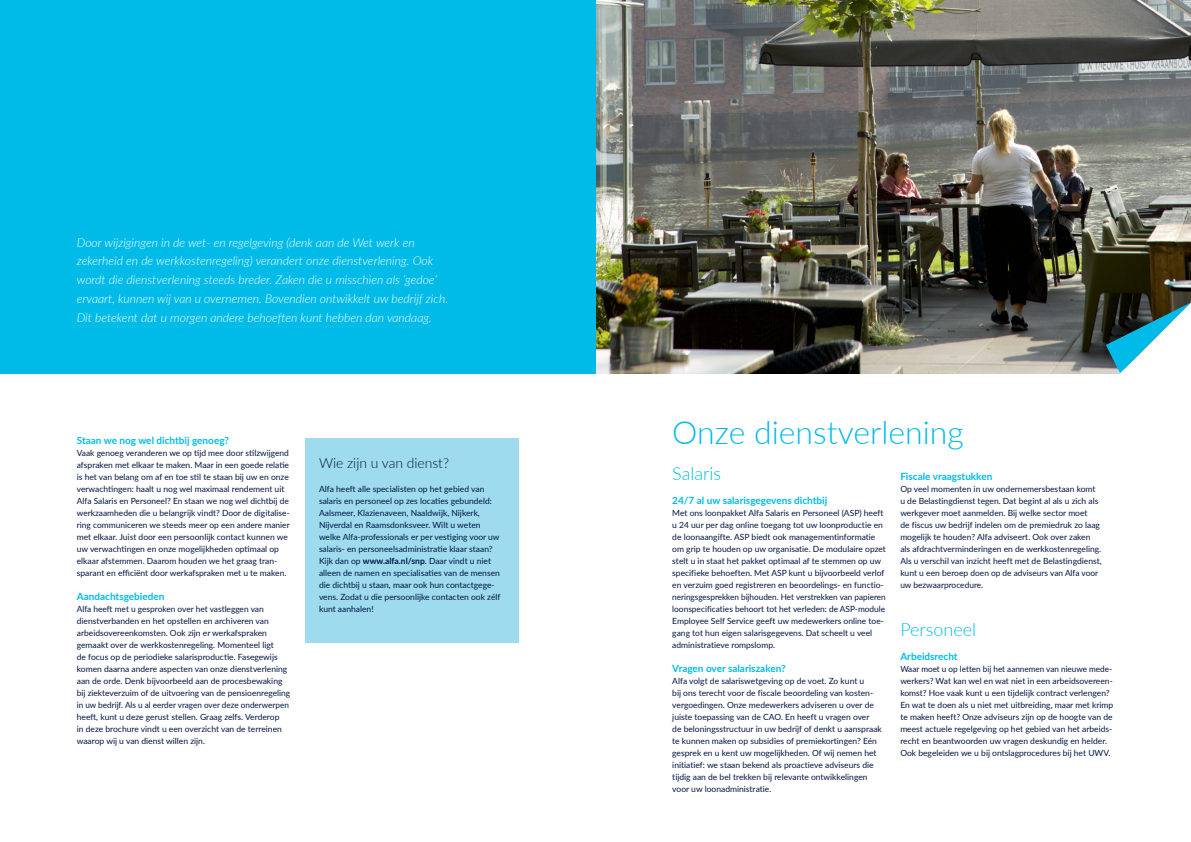
<style>
.page{position:relative;width:1191px;height:842px;background:#fff}
.page>*{position:absolute;margin:0;border:0;box-sizing:border-box;transform-origin:0 0}
.t1{font:300 32px "Lato";color:#00bbe8}
.t2{font:300 18px "Lato";color:#00bbe8}
.t3{font:300 14px "Lato";color:#001643}
.t4{font:italic 300 12.2px/18.9px "Lato";color:#fff}
.t5{font:700 10px "Lato";color:#00bbe8}
.t6{font:8.5px/12px "Lato";color:#001643}
.t7{font:8.5px/12px "Lato";color:#001643;scale:.96 1}
.s1{font-weight:700}
</style>
<div class="page">
<img style="left:595px;top:0;width:596px;height:373px">
<div style="left:0;top:0;width:595px;height:373px;background:#00bbe8"></div>
<svg style="left:1096px;top:302px;width:95px;height:72px"></svg>
<div style="left:305px;top:438px;width:214px;height:204px;background:#9edbee"></div>
<p class="t4" style="left:77px;top:232px;width:373px">Door wijzigingen in de wet- en regelgeving (denk aan de Wet werk en zekerheid en de werkkostenregeling) verandert onze dienstverlening. Ook wordt die dienstverlening steeds breder. Zaken die u misschien als ‘gedoe’ ervaart, kunnen wij van u overnemen. Bovendien ontwikkelt uw bedrijf zich.<br>Dit betekent dat u morgen andere behoeften kunt hebben dan vandaag.</p>
<p class="t5" style="left:77px;top:433px;width:154px">Staan we nog wel dichtbij genoeg?</p>
<p class="t6" style="left:77px;top:447px;width:214px">Vaak genoeg veranderen we op tijd mee door stilzwijgend afspraken met elkaar te maken. Maar in een goede relatie is het van belang om af en toe stil te staan bij uw en onze verwachtingen: haalt u nog wel maximaal rendement uit Alfa Salaris en Personeel? En staan we nog wel dichtbij de werkzaamheden die u belangrijk vindt? Door de digitalise&shy;ring communiceren we steeds meer op een andere manier met elkaar. Juist door een persoonlijk contact kunnen we uw verwachtingen en onze mogelijkheden optimaal op elkaar afstemmen. Daarom houden we het graag tran&shy;sparant en efficiënt door werkafspraken met u te maken.</p>
<p class="t5" style="left:77px;top:589px;width:89px">Aandachtsgebieden</p>
<p class="t6" style="left:77px;top:603px;width:215px">Alfa heeft met u gesproken over het vastleggen van dienstverbanden en het opstellen en archiveren van arbeidsovereenkomsten. Ook zijn er werkafspraken gemaakt over de werkkostenregeling. Momenteel ligt<br>de focus op de periodieke salarisproductie. Fasegewijs komen daarna andere aspecten van onze dienstverlening aan de orde. Denk bijvoorbeeld aan de procesbewaking bij ziekteverzuim of de uitvoering van de pensioenregeling in uw bedrijf. Als u al eerder vragen over deze onderwerpen heeft, kunt u deze gerust stellen. Graag zelfs. Verderop<br>in deze brochure vindt u een overzicht van de terreinen waarop wij u van dienst willen zijn.</p>
<h3 class="t3" style="left:319px;top:453px;width:131px">Wie zijn u van dienst?</h3>
<p class="t6" style="left:319px;top:483px;width:183px">Alfa heeft alle specialisten op het gebied van salaris en personeel op zes locaties gebundeld:<br>Aalsmeer, Klazienaveen, Naaldwijk, Nijkerk, Nijverdal en Raamsdonksveer. Wilt u weten welke Alfa-professionals er per vestiging voor uw salaris- en personeelsadministratie klaar staan?<br>Kijk dan op <span class="s1">www.alfa.nl/snp</span>. Daar vindt u niet alleen de namen en specialisaties van de mensen die dichtbij u staan, maar ook hun contactgege&shy;vens. Zodat u die persoonlijke contacten ook zélf kunt aanhalen!</p>
<h1 class="t1" style="left:672px;top:410px;width:293px">Onze dienstverlening</h1>
<h2 class="t2" style="left:672px;top:461px;width:50px">Salaris</h2>
<p class="t5" style="left:672px;top:493px;width:156px">24/7 al uw salarisgegevens dichtbij</p>
<p class="t6" style="left:672px;top:507px;width:215px">Met ons loonpakket Alfa Salaris en Personeel (ASP) heeft u 24 uur per dag online toegang tot uw loonproductie en de loonaangifte. ASP biedt ook managementinformatie om grip te houden op uw organisatie. De modulaire opzet stelt u in staat het pakket optimaal af te stemmen op uw specifieke behoeften. Met ASP kunt u bijvoorbeeld verlof en verzuim goed registreren en beoordelings- en functio&shy;neringsgesprekken bijhouden. Het verstrekken van papieren loonspecificaties behoort tot het verleden: de ASP-module Employee Self Service geeft uw medewerkers online toe&shy;gang tot hun eigen salarisgegevens. Dat scheelt u veel administratieve rompslomp.</p>
<p class="t5" style="left:672px;top:661px;width:115px">Vragen over salariszaken?</p>
<p class="t6" style="left:672px;top:675px;width:211px">Alfa volgt de salariswetgeving op de voet. Zo kunt u<br>bij ons terecht voor de fiscale beoordeling van kosten&shy;vergoedingen. Onze medewerkers adviseren u over de juiste toepassing van de CAO. En heeft u vragen over<br>de beloningsstructuur in uw bedrijf of denkt u aanspraak te kunnen maken op subsidies of premiekortingen? Eén gesprek en u kent uw mogelijkheden. Of wij nemen het initiatief: we staan bekend als proactieve adviseurs die tijdig aan de bel trekken bij relevante ontwikkelingen voor uw loonadministratie.</p>
<p class="t5" style="left:900px;top:469px;width:94px">Fiscale vraagstukken</p>
<p class="t6" style="left:900px;top:483px;width:203px">Op veel momenten in uw ondernemersbestaan komt u de Belastingdienst tegen. Dat begint al als u zich als werkgever moet aanmelden. Bij welke sector moet<br>de fiscus uw bedrijf indelen om de premiedruk zo laag mogelijk te houden? Alfa adviseert. Ook over zaken als afdrachtverminderingen en de werkkostenregeling.<br>Als u verschil van inzicht heeft met de Belastingdienst, kunt u een beroep doen op de adviseurs van Alfa voor uw bezwaarprocedure.</p>
<h2 class="t2" style="left:900px;top:617px;width:77px">Personeel</h2>
<p class="t5" style="left:900px;top:649px;width:59px">Arbeidsrecht</p>
<p class="t7" style="left:900px;top:663px;width:223px">Waar moet u op letten bij het aannemen van nieuwe mede&shy;werkers? Wat kan wel en wat niet in een arbeidsovereen&shy;komst? Hoe vaak kunt u een tijdelijk contract verlengen?<br>En wat te doen als u niet met uitbreiding, maar met krimp te maken heeft? Onze adviseurs zijn op de hoogte van de meest actuele regelgeving op het gebied van het arbeids&shy;recht en beantwoorden uw vragen deskundig en helder.<br>Ook begeleiden we u bij ontslagprocedures bij het UWV.</p>
</div>
